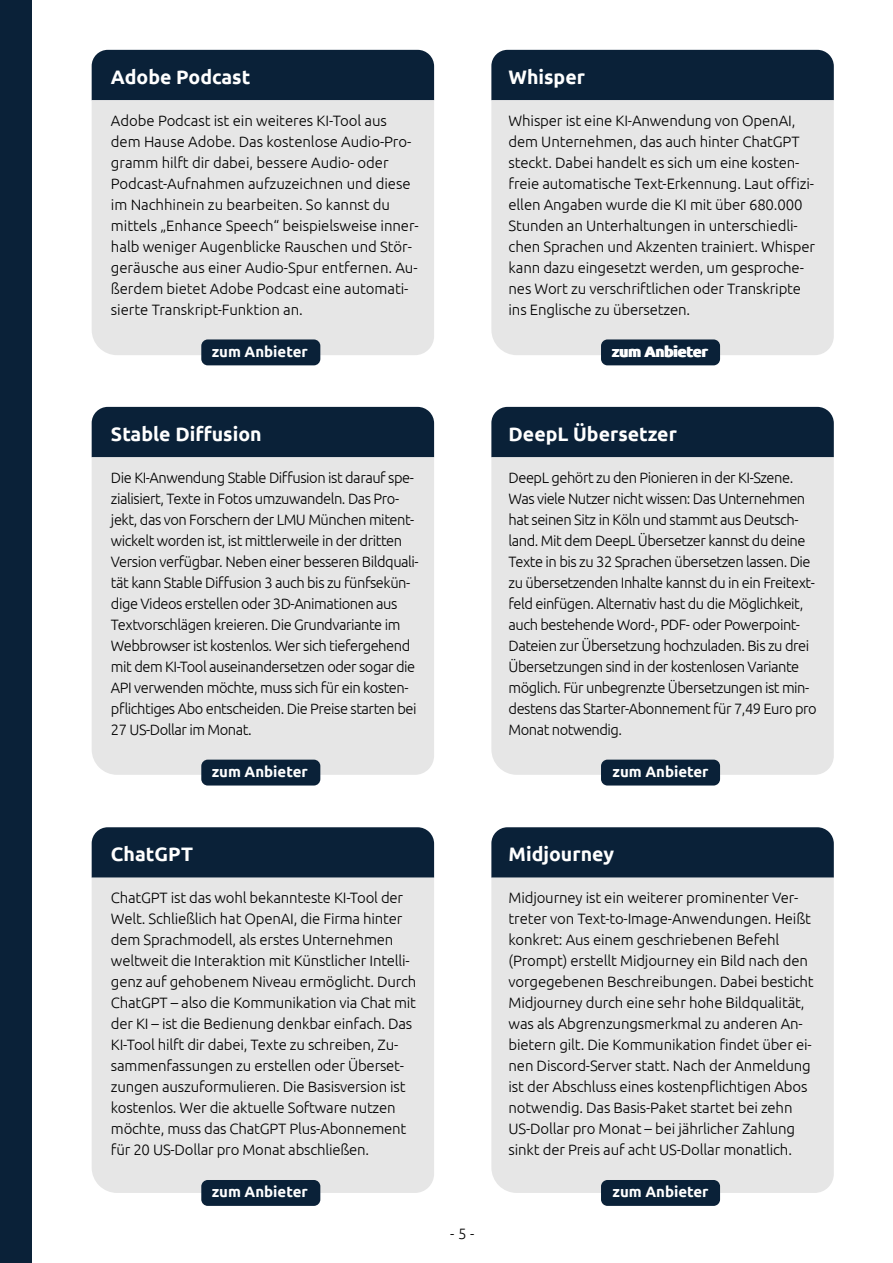
<style>
.page{position:relative;width:893px;height:1263px;background:#fff}
.page>*{position:absolute;margin:0;border:0;box-sizing:border-box;transform-origin:0 0}
.t1{font:700 19.5px "Ubuntu";color:#fff}
.t2{font:300 15px/21px "Ubuntu";letter-spacing:-.015em;color:#000}
.t3{font:700 15px "Ubuntu";color:#fff}
</style>
<div class="page">
<div style="left:92px;top:50px;width:342px;height:50px;background:#0a2138"></div>
<div style="left:491px;top:50px;width:343px;height:50px;background:#0a2138"></div>
<div style="left:92px;top:407px;width:342px;height:50px;background:#0a2138"></div>
<div style="left:491px;top:407px;width:343px;height:50px;background:#0a2138"></div>
<div style="left:92px;top:827px;width:342px;height:51px;background:#0a2138"></div>
<div style="left:491px;top:827px;width:343px;height:51px;background:#0a2138"></div>
<div style="left:92px;top:100px;width:342px;height:255px;background:#e6e6e6"></div>
<div style="left:491px;top:100px;width:343px;height:255px;background:#e6e6e6"></div>
<div style="left:92px;top:457px;width:342px;height:318px;background:#e6e6e6"></div>
<div style="left:491px;top:457px;width:343px;height:318px;background:#e6e6e6"></div>
<div style="left:92px;top:878px;width:342px;height:315px;background:#e6e6e6"></div>
<div style="left:491px;top:878px;width:343px;height:315px;background:#e6e6e6"></div>
<div style="left:201px;top:339px;width:119px;height:26px;background:#0a2138;border-radius:6px"></div>
<div style="left:601px;top:339px;width:119px;height:26px;background:#0a2138;border-radius:6px"></div>
<div style="left:201px;top:760px;width:119px;height:25px;background:#0a2138;border-radius:6px"></div>
<div style="left:601px;top:760px;width:119px;height:25px;background:#0a2138;border-radius:6px"></div>
<div style="left:201px;top:1180px;width:119px;height:26px;background:#0a2138;border-radius:6px"></div>
<div style="left:601px;top:1180px;width:119px;height:26px;background:#0a2138;border-radius:6px"></div>
<div style="left:0;top:0;width:32px;height:1263px;background:#0a2138"></div>
<h1 class="t1" style="left:111px;top:69px;width:141px">Adobe Podcast</h1>
<p class="t2" style="left:111px;top:111px;width:309px">Adobe Podcast ist ein weiteres KI-Tool aus dem Hause Adobe. Das kostenlose Audio-Pro&shy;gramm hilft dir dabei, bessere Audio- oder Podcast-Aufnahmen aufzuzeichnen und diese im Nachhinein zu bearbeiten. So kannst du mittels „Enhance Speech“ beispielsweise inner&shy;halb weniger Augenblicke Rauschen und Stör&shy;geräusche aus einer Audio-Spur entfernen. Au&shy;ßerdem bietet Adobe Podcast eine automati&shy;sierte Transkript-Funktion an.</p>
<h1 class="t1" style="left:509px;top:69px;width:78px">Whisper</h1>
<p class="t2" style="left:509px;top:111px;width:308px">Whisper ist eine KI-Anwendung von OpenAI, dem Unternehmen, das auch hinter ChatGPT steckt. Dabei handelt es sich um eine kosten&shy;freie automatische Text-Erkennung. Laut offizi&shy;ellen Angaben wurde die KI mit über 680.000<br>Stunden an Unterhaltungen in unterschiedli&shy;chen Sprachen und Akzenten trainiert. Whisper kann dazu eingesetzt werden, um gesproche&shy;nes Wort zu verschriftlichen oder Transkripte ins Englische zu übersetzen.</p>
<p class="t3" style="left:212px;top:345px;width:98px">zum Anbieter</p>
<p class="t3" style="left:611px;top:345px;width:98px">zum Anbieter</p>
<h1 class="t1" style="left:111px;top:426px;width:152px">Stable Diffusion</h1>
<p class="t2" style="left:111px;top:468px;width:309px">Die KI-Anwendung Stable Diffusion ist darauf spe&shy;zialisiert, Texte in Fotos umzuwandeln. Das Pro&shy;jekt, das von Forschern der LMU München mitent&shy;wickelt worden ist, ist mittlerweile in der dritten Version verfügbar. Neben einer besseren Bildquali&shy;tät kann Stable Diffusion 3 auch bis zu fünfsekün&shy;dige Videos erstellen oder 3D-Animationen aus Textvorschlägen kreieren. Die Grundvariante im Webbrowser ist kostenlos. Wer sich tiefergehend mit dem KI-Tool auseinandersetzen oder sogar die API verwenden möchte, muss sich für ein kosten&shy;pflichtiges Abo entscheiden. Die Preise starten bei 27 US-Dollar im Monat.</p>
<h1 class="t1" style="left:509px;top:426px;width:170px">DeepL Übersetzer</h1>
<p class="t2" style="left:509px;top:468px;width:310px">DeepL gehört zu den Pionieren in der KI-Szene.<br>Was viele Nutzer nicht wissen: Das Unternehmen hat seinen Sitz in Köln und stammt aus Deutsch&shy;land. Mit dem DeepL Übersetzer kannst du deine Texte in bis zu 32 Sprachen übersetzen lassen. Die zu übersetzenden Inhalte kannst du in ein Freitext&shy;feld einfügen. Alternativ hast du die Möglichkeit, auch bestehende Word-, PDF- oder Powerpoint-Dateien zur Übersetzung hochzuladen. Bis zu drei Übersetzungen sind in der kostenlosen Variante möglich. Für unbegrenzte Übersetzungen ist min&shy;destens das Starter-Abonnement für 7,49 Euro pro Monat notwendig.</p>
<p class="t3" style="left:212px;top:765px;width:98px">zum Anbieter</p>
<p class="t3" style="left:612px;top:765px;width:98px">zum Anbieter</p>
<h1 class="t1" style="left:111px;top:846px;width:84px">ChatGPT</h1>
<p class="t2" style="left:111px;top:888px;width:307px">ChatGPT ist das wohl bekannteste KI-Tool der Welt. Schließlich hat OpenAI, die Firma hinter dem Sprachmodell, als erstes Unternehmen weltweit die Interaktion mit Künstlicher Intelli&shy;genz auf gehobenem Niveau ermöglicht. Durch ChatGPT – also die Kommunikation via Chat mit der KI – ist die Bedienung denkbar einfach. Das KI-Tool hilft dir dabei, Texte zu schreiben, Zu&shy;sammenfassungen zu erstellen oder Überset&shy;zungen auszuformulieren. Die Basisversion ist kostenlos. Wer die aktuelle Software nutzen möchte, muss das ChatGPT Plus-Abonnement für 20 US-Dollar pro Monat abschließen.</p>
<h1 class="t1" style="left:509px;top:846px;width:107px">Midjourney</h1>
<p class="t2" style="left:509px;top:888px;width:307px">Midjourney ist ein weiterer prominenter Ver&shy;treter von Text-to-Image-Anwendungen. Heißt konkret: Aus einem geschriebenen Befehl (Prompt) erstellt Midjourney ein Bild nach den vorgegebenen Beschreibungen. Dabei besticht Midjourney durch eine sehr hohe Bildqualität, was als Abgrenzungsmerkmal zu anderen An&shy;bietern gilt. Die Kommunikation findet über ei&shy;nen Discord-Server statt. Nach der Anmeldung ist der Abschluss eines kostenpflichtigen Abos notwendig. Das Basis-Paket startet bei zehn US-Dollar pro Monat – bei jährlicher Zahlung sinkt der Preis auf acht US-Dollar monatlich.</p>
<p class="t3" style="left:212px;top:1185px;width:98px">zum Anbieter</p>
<p class="t3" style="left:612px;top:1185px;width:98px">zum Anbieter</p>
<p class="t2" style="left:450px;top:1224px;width:26px">- 5 -</p>
</div>
